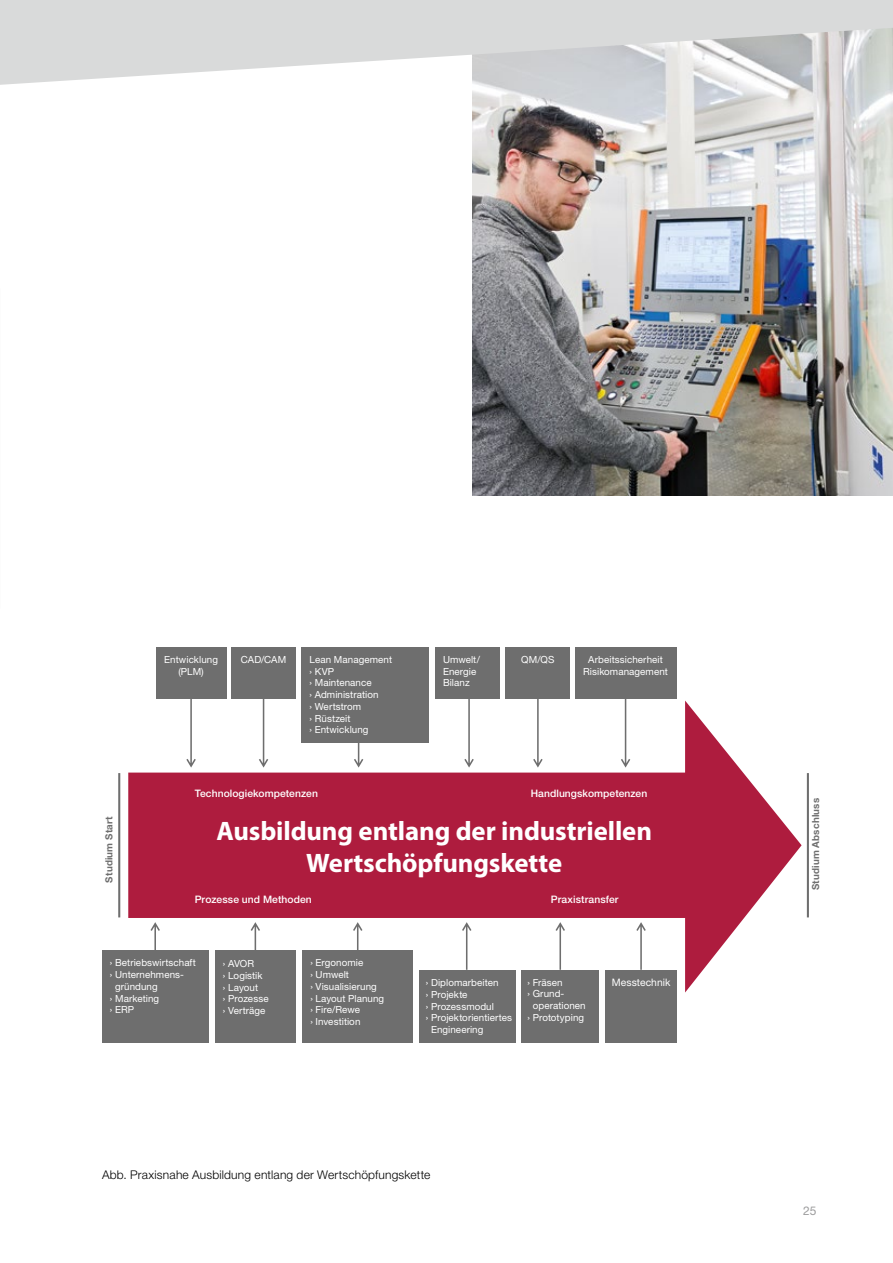
<style>
.page{position:relative;width:893px;height:1263px;background:#fff}
.page>*{position:absolute;margin:0;border:0;box-sizing:border-box;transform-origin:0 0}
.t1{font:700 26.7px/32.1px "Myriad Pro";letter-spacing:-.005em;color:#fff;text-align:center}
.t2{font:300 12px "Helvetica Neue LT Std";letter-spacing:.015em;color:#000}
.t3{font:12px "Helvetica Neue LT Std";color:#9c9c9d}
.t4{font:500 10.35px "Helvetica Neue LT Std";letter-spacing:.005em;color:#fff}
.t5{font:10.35px "Helvetica Neue LT Std";letter-spacing:.005em;color:#fff}
.t6{font:9.75px/11.7px "Helvetica Neue LT Std";letter-spacing:.005em;color:#fff}
.t7{font:700 9.75px "Helvetica Neue LT Std";letter-spacing:.02em;color:#6e6e6e}
</style>
<div class="page">
<img style="left:472px;top:85px;width:421px;height:410px">
<svg style="left:0;top:0;width:893px;height:85px;background:#dadbdc"></svg>
<svg style="left:128px;top:700px;width:674px;height:292px;fill:#ae1c3e"></svg>
<div style="left:156px;top:647px;width:70px;height:51px;background:#6e6e6e"></div>
<div style="left:231px;top:647px;width:65px;height:51px;background:#6e6e6e"></div>
<div style="left:301px;top:647px;width:128px;height:95px;background:#6e6e6e"></div>
<div style="left:436px;top:647px;width:64px;height:51px;background:#6e6e6e"></div>
<div style="left:506px;top:647px;width:64px;height:51px;background:#6e6e6e"></div>
<div style="left:575px;top:647px;width:101px;height:51px;background:#6e6e6e"></div>
<div style="left:605px;top:970px;width:72px;height:72px;background:#6e6e6e"></div>
<div style="left:522px;top:970px;width:77px;height:73px;background:#6e6e6e"></div>
<div style="left:419px;top:970px;width:96px;height:73px;background:#6e6e6e"></div>
<div style="left:302px;top:951px;width:111px;height:92px;background:#6e6e6e"></div>
<div style="left:215px;top:951px;width:80px;height:92px;background:#6e6e6e"></div>
<div style="left:102px;top:951px;width:107px;height:92px;background:#6e6e6e"></div>
<hr style="left:118px;top:773px;width:2px;height:144px;background:#6e6e6e">
<hr style="left:807px;top:773px;width:2px;height:144px;background:#6e6e6e">
<svg style="left:150px;top:922px;width:10px;height:29px"></svg>
<svg style="left:251px;top:922px;width:9px;height:29px"></svg>
<svg style="left:353px;top:922px;width:9px;height:29px"></svg>
<svg style="left:462px;top:922px;width:9px;height:48px"></svg>
<svg style="left:621px;top:698px;width:9px;height:69px"></svg>
<svg style="left:533px;top:698px;width:10px;height:69px"></svg>
<svg style="left:464px;top:698px;width:10px;height:69px"></svg>
<svg style="left:259px;top:698px;width:9px;height:69px"></svg>
<svg style="left:186px;top:698px;width:10px;height:69px"></svg>
<svg style="left:354px;top:742px;width:9px;height:25px"></svg>
<svg style="left:555px;top:922px;width:10px;height:48px"></svg>
<svg style="left:636px;top:922px;width:10px;height:48px"></svg>
<p class="t6" style="left:164px;top:653px;width:55px;text-align:center">Entwicklung (PLM)</p>
<p class="t6" style="left:241px;top:653px;width:47px">CAD/CAM</p>
<p class="t6" style="left:310px;top:653px;width:84px">Lean Management › KVP<br>› Maintenance<br>› Administration<br>› Wertstrom<br>› Rüstzeit<br>› Entwicklung</p>
<p class="t6" style="left:521px;top:653px;width:35px">QM/QS</p>
<p class="t6" style="left:443px;top:653px;width:39px">Umwelt/<br>Energie<br>Bilanz</p>
<p class="t6" style="left:583px;top:653px;width:86px;text-align:center">Arbeitssicherheit<br>Risikomanagement</p>
<p class="t7" style="left:103px;top:882px;width:68px;rotate:-90deg">Studium Start</p>
<p class="t4" style="left:195px;top:787px;width:125px">Technologiekompetenzen</p>
<p class="t4" style="left:531px;top:787px;width:118px">Handlungskompetenzen</p>
<h1 class="t1" style="left:216px;top:814px;width:437px">Ausbildung entlang der industriellen<br>Wertschöpfungskette</h1>
<p class="t4" style="left:195px;top:893px;width:119px">Prozesse und Methoden</p>
<p class="t4" style="left:551px;top:893px;width:69px">Praxistransfer</p>
<p class="t6" style="left:110px;top:957px;width:88px">› Betriebswirtschaft</p>
<p class="t6" style="left:110px;top:969px;width:76px">› Unternehmens-</p>
<p class="t6" style="left:115px;top:980px;width:44px">gründung</p>
<p class="t6" style="left:110px;top:992px;width:51px">› Marketing</p>
<p class="t6" style="left:110px;top:1004px;width:26px">› ERP</p>
<p class="t6" style="left:223px;top:958px;width:47px">› AVOR<br>› Logistik<br>› Layout<br>› Prozesse › Verträge</p>
<p class="t6" style="left:310px;top:957px;width:75px">› Ergonomie<br>› Umwelt<br>› Visualisierung<br>› Layout Planung › Fire/Rewe<br>› Investition</p>
<p class="t6" style="left:426px;top:977px;width:74px">› Diplomarbeiten</p>
<p class="t6" style="left:426px;top:988px;width:43px">› Projekte</p>
<p class="t6" style="left:426px;top:1000px;width:70px">› Prozessmodul</p>
<p class="t6" style="left:426px;top:1012px;width:88px">› Projektorientiertes</p>
<p class="t6" style="left:431px;top:1024px;width:54px">Engineering</p>
<p class="t6" style="left:527px;top:976px;width:37px">› Fräsen</p>
<p class="t6" style="left:527px;top:988px;width:38px">› Grund-</p>
<p class="t6" style="left:533px;top:1000px;width:54px">operationen</p>
<p class="t6" style="left:527px;top:1011px;width:58px">› Prototyping</p>
<p class="t5" style="left:612px;top:976px;width:60px">Messtechnik</p>
<p class="t2" style="left:102px;top:1167px;width:330px">Abb. Praxisnahe Ausbildung entlang der Wertschöpfungskette</p>
<p class="t7" style="left:810px;top:890px;width:94px;rotate:-90deg">Studium Abschluss</p>
<p class="t3" style="left:803px;top:1204px;width:15px">25</p>
</div>
